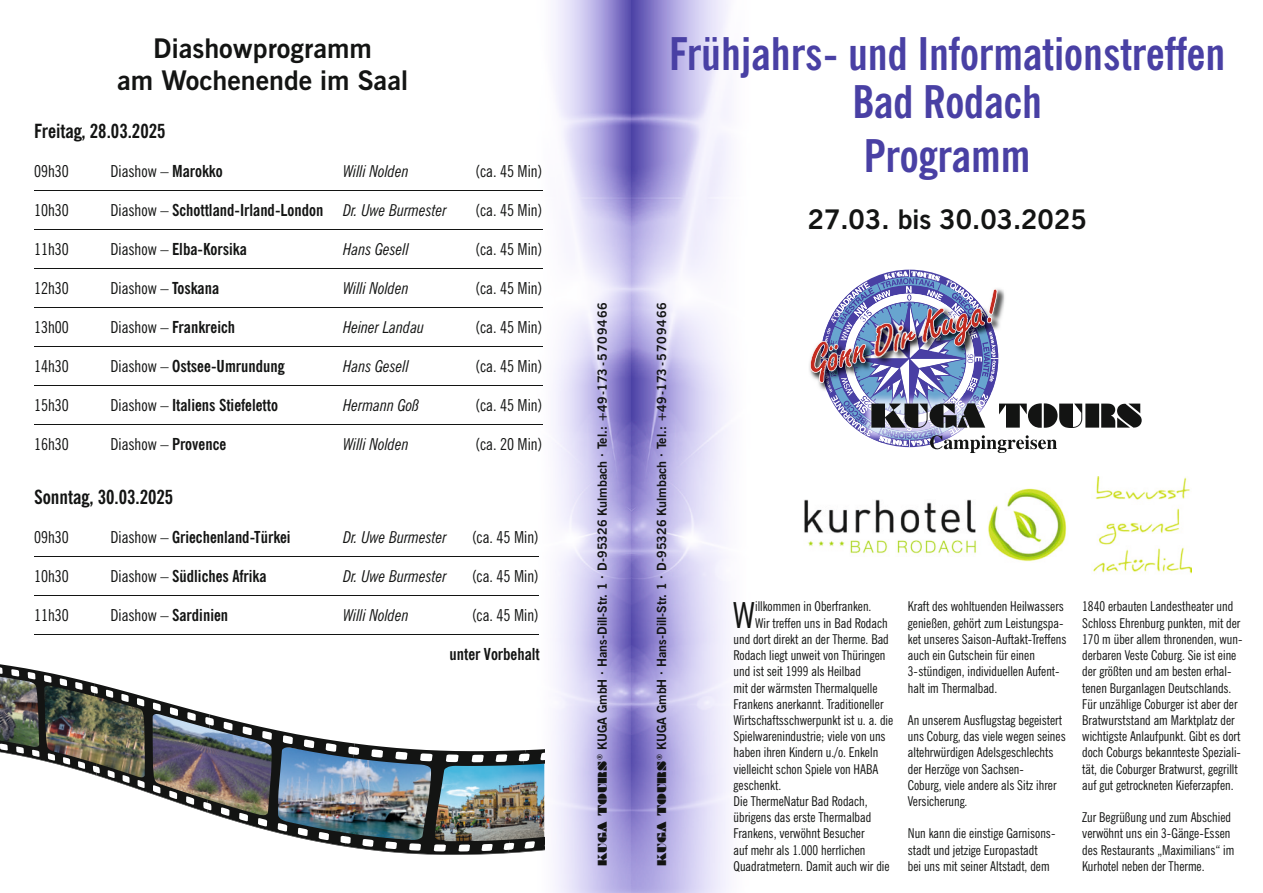
<style>
.page{position:relative;width:1263px;height:893px;background:#fff}
.page>*{position:absolute;margin:0;border:0;box-sizing:border-box;transform-origin:0 0}
.t1{font:700 condensed 45px/48px "News Gothic BT";color:#4940a4;text-align:center}
.t2{font:condensed 35.85px "News Gothic BT";color:#131413}
.t3{font:700 27px/32.4px "News Gothic BT";color:#131413;text-align:center}
.t4{font:700 condensed 19.5px "News Gothic BT";color:#131413}
.t5{font:700 condensed 16.5px "News Gothic BT";color:#131413}
.t6{font:condensed 16.5px "News Gothic BT";color:#131413}
.t7{font:italic condensed 16.5px "News Gothic BT";color:#131413}
.t8{font:condensed 13.5px/16.2px "News Gothic BT";color:#131413}
.t9{font:700 12.6px "News Gothic BT";color:#131413}
.s1{font-weight:700}
.s2{font-weight:400}
.s3{font-weight:400;font-style:italic}
.s4{font-family:"Braggadocio";font-weight:400;font-size:11.55px}
</style>
<div class="page">
<img style="left:542px;top:0;width:187px;height:893px">
<svg style="left:809px;top:270px;width:333px;height:183px"></svg>
<img style="left:804px;top:476px;width:387px;height:98px">
<img style="left:0;top:662px;width:544px;height:193px">
<hr style="left:34px;top:190px;width:508px;height:1px;background:#131413">
<hr style="left:34px;top:229px;width:508px;height:1px;background:#131413">
<hr style="left:34px;top:268px;width:508px;height:1px;background:#131413">
<hr style="left:34px;top:307px;width:508px;height:1px;background:#131413">
<hr style="left:34px;top:346px;width:508px;height:1px;background:#131413">
<hr style="left:34px;top:385px;width:508px;height:1px;background:#131413">
<hr style="left:34px;top:424px;width:508px;height:1px;background:#131413">
<hr style="left:34px;top:556px;width:505px;height:1px;background:#131413">
<hr style="left:34px;top:595px;width:505px;height:1px;background:#131413">
<hr style="left:34px;top:634px;width:505px;height:1px;background:#131413">
<img style="left:828px;top:312px;width:40px;height:19px">
<img style="left:870px;top:311px;width:106px;height:52px">
<h3 class="t3" style="left:117px;top:32px;width:293px">Diashowprogramm<br>am Wochenende im Saal</h3>
<h3 class="t4" style="left:34px;top:119px;width:133px">Freitag, 28.03.2025</h3>
<p class="t6" style="left:34px;top:161px;width:36px">09h30</p>
<p class="t6" style="left:111px;top:161px;width:114px">Diashow – <span class="s1">Marokko</span></p>
<p class="t7" style="left:343px;top:161px;width:67px">Willi Nolden</p>
<p class="t6" style="left:476px;top:161px;width:68px">(ca. 45 Min)</p>
<p class="t6" style="left:34px;top:200px;width:36px">10h30</p>
<p class="t5" style="left:111px;top:200px;width:338px"><span class="s2">Diashow –</span> Schottland-Irland-London <span class="s3">Dr. Uwe Burmester</span></p>
<p class="t6" style="left:476px;top:200px;width:68px">(ca. 45 Min)</p>
<p class="t6" style="left:34px;top:239px;width:36px">11h30</p>
<p class="t5" style="left:111px;top:239px;width:138px"><span class="s2">Diashow –</span> Elba-Korsika</p>
<p class="t7" style="left:343px;top:239px;width:67px">Hans Gesell</p>
<p class="t6" style="left:476px;top:239px;width:68px">(ca. 45 Min)</p>
<p class="t6" style="left:34px;top:278px;width:36px">12h30</p>
<p class="t6" style="left:111px;top:278px;width:110px">Diashow – <span class="s1">Toskana</span></p>
<p class="t7" style="left:343px;top:278px;width:67px">Willi Nolden</p>
<p class="t6" style="left:476px;top:278px;width:68px">(ca. 45 Min)</p>
<p class="t6" style="left:34px;top:317px;width:36px">13h00</p>
<p class="t5" style="left:111px;top:317px;width:126px"><span class="s2">Diashow –</span> Frankreich</p>
<p class="t7" style="left:343px;top:317px;width:83px">Heiner Landau</p>
<p class="t6" style="left:476px;top:317px;width:68px">(ca. 45 Min)</p>
<p class="t6" style="left:34px;top:356px;width:36px">14h30</p>
<p class="t5" style="left:111px;top:356px;width:176px"><span class="s2">Diashow –</span> Ostsee-Umrundung</p>
<p class="t7" style="left:343px;top:356px;width:67px">Hans Gesell</p>
<p class="t6" style="left:476px;top:356px;width:68px">(ca. 45 Min)</p>
<p class="t6" style="left:34px;top:395px;width:36px">15h30</p>
<p class="t5" style="left:111px;top:395px;width:169px"><span class="s2">Diashow –</span> Italiens Stiefeletto</p>
<p class="t7" style="left:343px;top:395px;width:78px">Hermann Goß</p>
<p class="t6" style="left:476px;top:395px;width:68px">(ca. 45 Min)</p>
<p class="t6" style="left:34px;top:434px;width:36px">16h30</p>
<p class="t6" style="left:111px;top:434px;width:117px">Diashow – <span class="s1">Provence</span></p>
<p class="t7" style="left:343px;top:434px;width:67px">Willi Nolden</p>
<p class="t6" style="left:476px;top:434px;width:68px">(ca. 20 Min)</p>
<h3 class="t4" style="left:34px;top:485px;width:141px">Sonntag, 30.03.2025</h3>
<p class="t6" style="left:34px;top:527px;width:36px">09h30</p>
<p class="t5" style="left:111px;top:527px;width:182px"><span class="s2">Diashow –</span> Griechenland-Türkei</p>
<p class="t7" style="left:343px;top:527px;width:105px">Dr. Uwe Burmester</p>
<p class="t6" style="left:472px;top:527px;width:68px">(ca. 45 Min)</p>
<p class="t6" style="left:34px;top:566px;width:36px">10h30</p>
<p class="t5" style="left:111px;top:566px;width:158px"><span class="s2">Diashow –</span> Südliches Afrika</p>
<p class="t7" style="left:343px;top:566px;width:105px">Dr. Uwe Burmester</p>
<p class="t6" style="left:472px;top:566px;width:68px">(ca. 45 Min)</p>
<p class="t6" style="left:34px;top:605px;width:36px">11h30</p>
<p class="t5" style="left:111px;top:605px;width:119px"><span class="s2">Diashow –</span> Sardinien</p>
<p class="t7" style="left:343px;top:605px;width:67px">Willi Nolden</p>
<p class="t6" style="left:472px;top:605px;width:68px">(ca. 45 Min)</p>
<p class="t5" style="left:449px;top:644px;width:92px">unter Vorbehalt</p>
<p class="t9" style="left:595px;top:866px;width:565px;rotate:-90deg"><span class="s4">KUGA TOURS</span> <sup>®</sup> KUGA GmbH · Hans-Dill-Str. 1 · D-95326 Kulmbach · Tel.: +49 -173 - 5 70 94 66</p>
<h1 class="t1" style="left:669px;top:30px;width:558px">Frühjahrs- und Informationstreffen<br>Bad Rodach</h1>
<h1 class="t1" style="left:864px;top:132px;width:168px">Programm</h1>
<h3 class="t3" style="left:808px;top:203px;width:280px">27.03. bis 30.03.2025</h3>
<p class="t9" style="left:654px;top:866px;width:565px;rotate:-90deg"><span class="s4">KUGA TOURS</span> <sup>®</sup> KUGA GmbH · Hans-Dill-Str. 1 · D-95326 Kulmbach · Tel.: +49 -173 - 5 70 94 66</p>
<h2 class="t2" style="left:733px;top:593px;width:24px">W</h2>
<p class="t8" style="left:755px;top:598px;width:118px">illkommen in Oberfranken.</p>
<p class="t8" style="left:755px;top:615px;width:134px">Wir treffen uns in Bad Rodach</p>
<p class="t8" style="left:733px;top:631px;width:157px">und dort direkt an der Therme. Bad</p>
<p class="t8" style="left:733px;top:647px;width:153px">Rodach liegt unweit von Thüringen</p>
<p class="t8" style="left:733px;top:663px;width:129px">und ist seit 1999 als Heilbad</p>
<p class="t8" style="left:733px;top:679px;width:145px">mit der wärmsten Thermalquelle</p>
<p class="t8" style="left:733px;top:696px;width:152px">Frankens anerkannt. Traditioneller</p>
<p class="t8" style="left:733px;top:712px;width:161px">Wirtschaftsschwerpunkt ist u. a. die</p>
<p class="t8" style="left:733px;top:728px;width:154px">Spielwarenindustrie; viele von uns</p>
<p class="t8" style="left:733px;top:744px;width:146px">haben ihren Kindern u./o. Enkeln</p>
<p class="t8" style="left:733px;top:760px;width:146px">vielleicht schon Spiele von HABA</p>
<p class="t8" style="left:733px;top:777px;width:49px">geschenkt.</p>
<p class="t8" style="left:733px;top:793px;width:136px">Die ThermeNatur Bad Rodach,</p>
<p class="t8" style="left:733px;top:809px;width:139px">übrigens das erste Thermalbad</p>
<p class="t8" style="left:733px;top:825px;width:133px">Frankens, verwöhnt Besucher</p>
<p class="t8" style="left:733px;top:841px;width:133px">auf mehr als 1.000 herrlichen</p>
<p class="t8" style="left:733px;top:858px;width:158px">Quadratmetern. Damit auch wir die</p>
<p class="t8" style="left:908px;top:598px;width:160px">Kraft des wohltuenden Heilwassers genießen, gehört zum Leistungspa&shy;ket unseres Saison-Auftakt-Treffens auch ein Gutschein für einen<br>3-stündigen, individuellen Aufent&shy;halt im Thermalbad.</p>
<p class="t8" style="left:908px;top:712px;width:159px">An unserem Ausflugstag begeistert uns Coburg, das viele wegen seines altehrwürdigen Adelsgeschlechts der Herzöge von Sachsen-<br>Coburg, viele andere als Sitz ihrer<br>Versicherung.</p>
<p class="t8" style="left:908px;top:825px;width:149px">Nun kann die einstige Garnisons&shy;stadt und jetzige Europastadt<br>bei uns mit seiner Altstadt, dem</p>
<p class="t8" style="left:1082px;top:598px;width:162px">1840 erbauten Landestheater und Schloss Ehrenburg punkten, mit der 170 m über allem thronenden, wun&shy;derbaren Veste Coburg. Sie ist eine der größten und am besten erhal&shy;tenen Burganlagen Deutschlands.<br>Für unzählige Coburger ist aber der Bratwurststand am Marktplatz der wichtigste Anlaufpunkt. Gibt es dort doch Coburgs bekannteste Speziali&shy;tät, die Coburger Bratwurst, gegrillt auf gut getrockneten Kieferzapfen.</p>
<p class="t8" style="left:1082px;top:809px;width:154px">Zur Begrüßung und zum Abschied verwöhnt uns ein 3-Gänge-Essen des Restaurants „Maximilians“ im<br>Kurhotel neben der Therme.</p>
</div>
